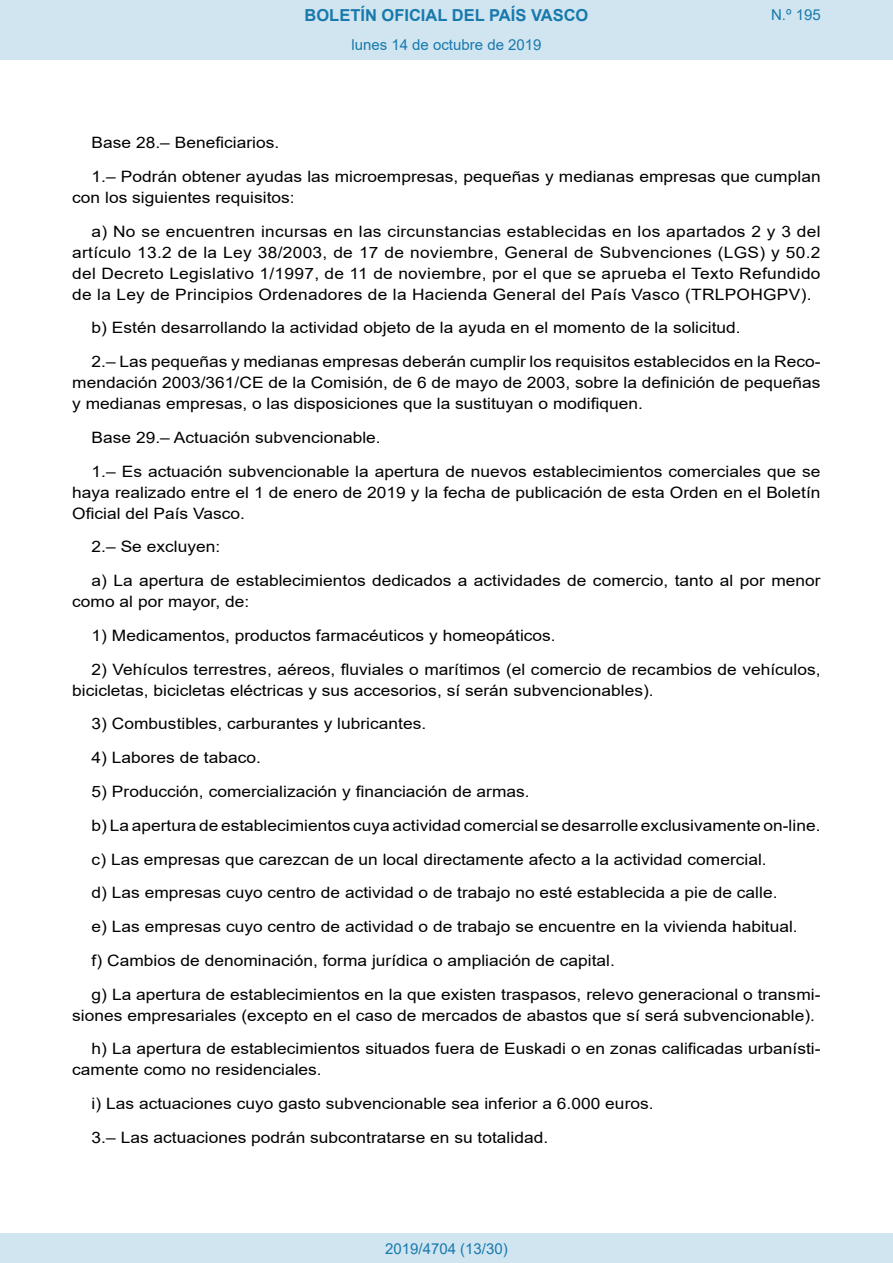
<style>
.page{position:relative;width:893px;height:1263px;background:#fff}
.page>*{position:absolute;margin:0;border:0;box-sizing:border-box;transform-origin:0 0}
.t1{font:700 16.5px "Arial";color:#1879ad}
.BOPVDetalle{font:15.6px/21px "Arial";color:#000;scale:1.11 1}
.Paginacion_Centro{font:15px "Arial";color:#1879ad}
</style>
<div class="page">
<div style="left:0;top:0;width:893px;height:60px;background:#d0e5f0"></div>
<div style="left:0;top:1233px;width:893px;height:30px;background:#d0e5f0"></div>
<p class="t1" style="left:305px;top:3px;width:285px">BOLETÍN OFICIAL DEL PAÍS VASCO</p>
<p class="Paginacion_Centro" style="left:351px;top:35px;width:192px">lunes 14 de octubre de 2019</p>
<p class="Paginacion_Centro" style="left:771px;top:5px;width:51px">N.º 195</p>
<p class="BOPVDetalle" style="left:92px;top:132px;width:170px">Base 28.– Beneficiarios.</p>
<p class="BOPVDetalle" style="left:72px;top:166px;width:676px;text-indent:19px">1.– Podrán obtener ayudas las microempresas, pequeñas y medianas empresas que cumplan con los siguientes requisitos:</p>
<p class="BOPVDetalle" style="left:72px;top:221px;width:676px;text-align:justify;text-indent:19px">a) No se encuentren incursas en las circunstancias establecidas en los apartados 2 y 3 del artículo 13.2 de la Ley 38/2003, de 17 de noviembre, General de Subvenciones (LGS) y 50.2 del Decreto Legislativo 1/1997, de 11 de noviembre, por el que se aprueba el Texto Refundido de la Ley de Principios Ordenadores de la Hacienda General del País Vasco (TRLPOHGPV).</p>
<p class="BOPVDetalle" style="left:92px;top:317px;width:586px">b) Estén desarrollando la actividad objeto de la ayuda en el momento de la solicitud.</p>
<p class="BOPVDetalle" style="left:72px;top:351px;width:676px;text-align:justify;text-indent:19px">2.– Las pequeñas y medianas empresas deberán cumplir los requisitos establecidos en la Reco&shy;mendación 2003/361/CE de la Comisión, de 6 de mayo de 2003, sobre la definición de pequeñas y medianas empresas, o las disposiciones que la sustituyan o modifiquen.</p>
<p class="BOPVDetalle" style="left:92px;top:427px;width:262px">Base 29.– Actuación subvencionable.</p>
<p class="BOPVDetalle" style="left:72px;top:461px;width:676px;text-align:justify;text-indent:19px">1.– Es actuación subvencionable la apertura de nuevos establecimientos comerciales que se haya realizado entre el 1 de enero de 2019 y la fecha de publicación de esta Orden en el Boletín Oficial del País Vasco.</p>
<p class="BOPVDetalle" style="left:92px;top:536px;width:117px">2.– Se excluyen:</p>
<p class="BOPVDetalle" style="left:72px;top:570px;width:676px;text-indent:19px">a) La apertura de establecimientos dedicados a actividades de comercio, tanto al por menor como al por mayor, de:</p>
<p class="BOPVDetalle" style="left:92px;top:625px;width:420px">1) Medicamentos, productos farmacéuticos y homeopáticos.</p>
<p class="BOPVDetalle" style="left:72px;top:659px;width:676px;text-indent:19px">2) Vehículos terrestres, aéreos, fluviales o marítimos (el comercio de recambios de vehículos, bicicletas, bicicletas eléctricas y sus accesorios, sí serán subvencionables).</p>
<p class="BOPVDetalle" style="left:92px;top:713px;width:303px">3) Combustibles, carburantes y lubricantes.</p>
<p class="BOPVDetalle" style="left:92px;top:747px;width:154px">4) Labores de tabaco.</p>
<p class="BOPVDetalle" style="left:92px;top:781px;width:396px">5) Producción, comercialización y financiación de armas.</p>
<p class="BOPVDetalle" style="left:92px;top:815px;width:658px">b) La apertura de establecimientos cuya actividad comercial se desarrolle exclusivamente on-line.</p>
<p class="BOPVDetalle" style="left:92px;top:848px;width:610px">c) Las empresas que carezcan de un local directamente afecto a la actividad comercial.</p>
<p class="BOPVDetalle" style="left:92px;top:882px;width:619px">d) Las empresas cuyo centro de actividad o de trabajo no esté establecida a pie de calle.</p>
<p class="BOPVDetalle" style="left:92px;top:916px;width:638px">e) Las empresas cuyo centro de actividad o de trabajo se encuentre en la vivienda habitual.</p>
<p class="BOPVDetalle" style="left:92px;top:950px;width:473px">f) Cambios de denominación, forma jurídica o ampliación de capital.</p>
<p class="BOPVDetalle" style="left:72px;top:983px;width:676px;text-indent:19px">g) La apertura de establecimientos en la que existen traspasos, relevo generacional o transmi&shy;siones empresariales (excepto en el caso de mercados de abastos que sí será subvencionable).</p>
<p class="BOPVDetalle" style="left:72px;top:1038px;width:676px;text-indent:19px">h) La apertura de establecimientos situados fuera de Euskadi o en zonas calificadas urbanísti&shy;camente como no residenciales.</p>
<p class="BOPVDetalle" style="left:92px;top:1093px;width:508px">i) Las actuaciones cuyo gasto subvencionable sea inferior a 6.000 euros.</p>
<p class="BOPVDetalle" style="left:92px;top:1127px;width:413px">3.– Las actuaciones podrán subcontratarse en su totalidad.</p>
<p class="Paginacion_Centro" style="left:385px;top:1238px;width:124px">2019/4704 (13/30)</p>
</div>
